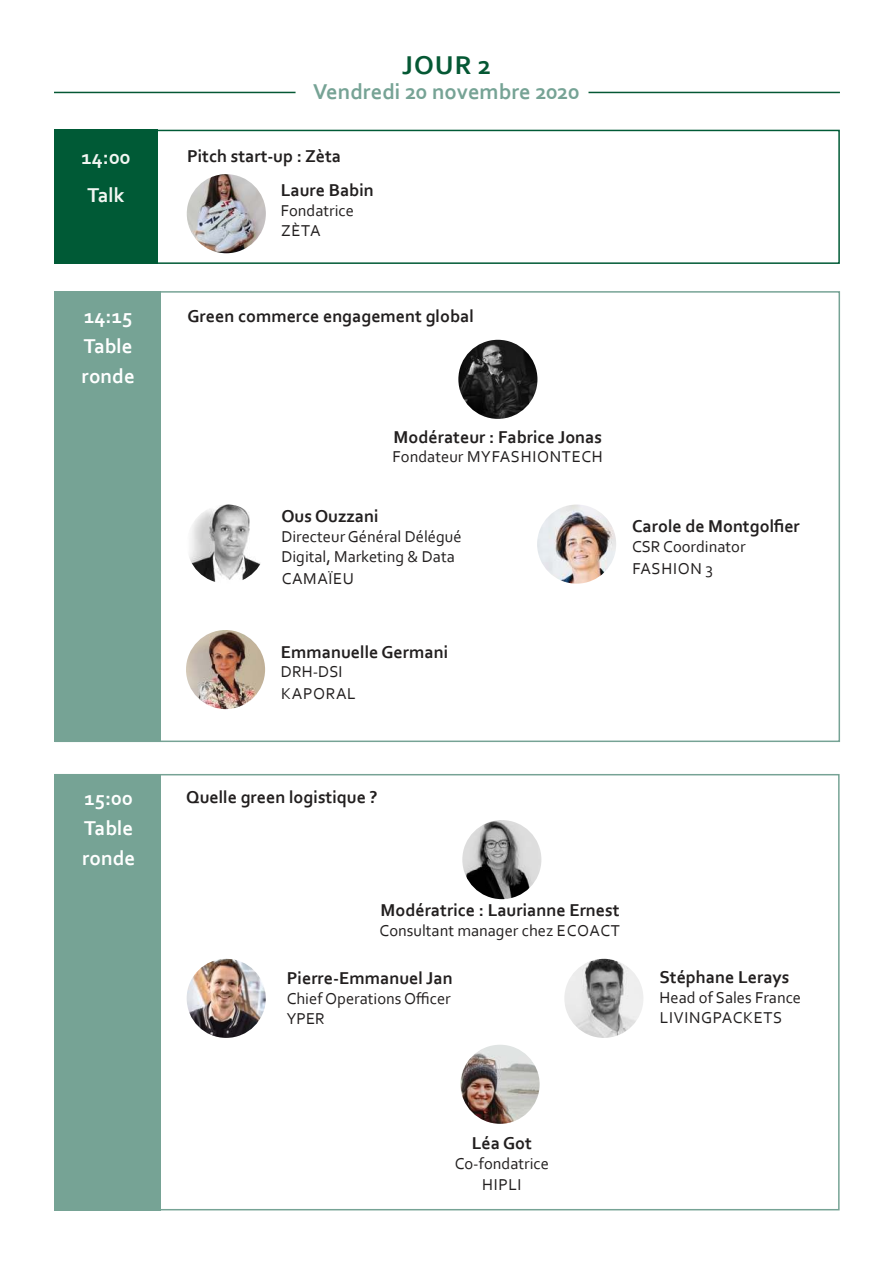
<style>
.page{position:relative;width:893px;height:1263px;background:#fff}
.page>*{position:absolute;margin:0;border:0;box-sizing:border-box;transform-origin:0 0}
.t1{font:700 27px "Corbel";color:#055834}
.t2{font:700 22.5px "Corbel";color:#76a395}
.t3{font:700 21px/30px "Corbel";color:#fff;text-align:justify}
.t4{font:700 21px/37.5px "Corbel";color:#f2f6f2}
.t5{font:700 18px/34.5px "Corbel";color:#221f1f}
.t6{font:16.5px/19.8px "Corbel";color:#221f1f}
.t7{font:16.5px/21.6px "Corbel";letter-spacing:.04em;color:#221f1f}
</style>
<div class="page">
<hr style="left:54px;top:92px;width:242px;height:1px;background:#055834">
<hr style="left:588px;top:92px;width:252px;height:1px;background:#055834">
<img style="left:187px;top:174px;width:79px;height:79px;border-radius:40px">
<div style="left:54px;top:130px;width:103px;height:134px;background:#005a36"></div>
<div style="left:55px;top:130px;width:785px;height:134px;border:2px solid #005a36"></div>
<div style="left:55px;top:291px;width:106px;height:451px;background:#76a395"></div>
<img style="left:187px;top:504px;width:79px;height:79px;border-radius:40px">
<div style="left:54px;top:774px;width:106px;height:436px;background:#76a395"></div>
<img style="left:187px;top:959px;width:79px;height:79px;border-radius:40px">
<img style="left:564px;top:959px;width:79px;height:79px;border-radius:40px">
<img style="left:460px;top:1045px;width:80px;height:79px;border-radius:40px">
<img style="left:462px;top:820px;width:79px;height:79px;border-radius:40px">
<img style="left:458px;top:340px;width:79px;height:79px;border-radius:40px">
<img style="left:186px;top:630px;width:79px;height:79px;border-radius:40px">
<img style="left:537px;top:504px;width:79px;height:80px;border-radius:40px">
<h1 class="t1" style="left:402px;top:54px;width:91px">JOUR 2</h1>
<p class="t4" style="left:81px;top:140px;width:51px">14:00<br>Talk</p>
<p class="t2" style="left:313px;top:83px;width:268px">Vendredi 20 novembre 2020</p>
<p class="t5" style="left:281px;top:140px;width:94px;text-indent:-94px">Pitch start-up : Zèta<br>Laure Babin</p>
<p class="t6" style="left:281px;top:202px;width:75px">Fondatrice<br>ZÈTA</p>
<p class="t3" style="left:82px;top:303px;width:55px">14:15<br>Table ronde</p>
<p class="t5" style="left:188px;top:300px;width:288px">Green commerce engagement global</p>
<p class="t5" style="left:394px;top:421px;width:210px">Modérateur : Fabrice Jonas</p>
<p class="t7" style="left:393px;top:447px;width:212px">Fondateur MYFASHIONTECH</p>
<p class="t5" style="left:281px;top:501px;width:99px">Ous Ouzzani</p>
<p class="t6" style="left:281px;top:528px;width:182px">Directeur Général Délégué<br>Digital, Marketing &amp; Data</p>
<p class="t7" style="left:282px;top:567px;width:74px">CAMAÏEU</p>
<p class="t5" style="left:281px;top:636px;width:169px">Emmanuelle Germani</p>
<p class="t7" style="left:281px;top:662px;width:76px">DRH-DSI<br>KAPORAL</p>
<p class="t5" style="left:632px;top:508px;width:169px">Carole de Montgolfier</p>
<p class="t6" style="left:632px;top:535px;width:115px;line-height:21.6px">CSR Coordinator<br>FASHION 3</p>
<p class="t3" style="left:82px;top:785px;width:55px">15:00<br>Table ronde</p>
<p class="t5" style="left:186px;top:780px;width:193px">Quelle green logistique ?</p>
<p class="t5" style="left:381px;top:895px;width:241px">Modératrice : Laurianne Ernest</p>
<p class="t6" style="left:380px;top:920px;width:242px">Consultant manager chez ECOACT</p>
<p class="t5" style="left:287px;top:962px;width:167px">Pierre-Emmanuel Jan</p>
<p class="t6" style="left:287px;top:988px;width:166px">Chief Operations Officer<br>YPER</p>
<p class="t5" style="left:659px;top:962px;width:131px">Stéphane Lerays</p>
<p class="t6" style="left:659px;top:988px;width:143px">Head of Sales France<br>LIVINGPACKETS</p>
<p class="t5" style="left:472px;top:1127px;width:62px">Léa Got</p>
<p class="t6" style="left:455px;top:1152px;width:96px;line-height:21.6px;text-align:center">Co-fondatrice<br>HIPLI</p>
</div>
